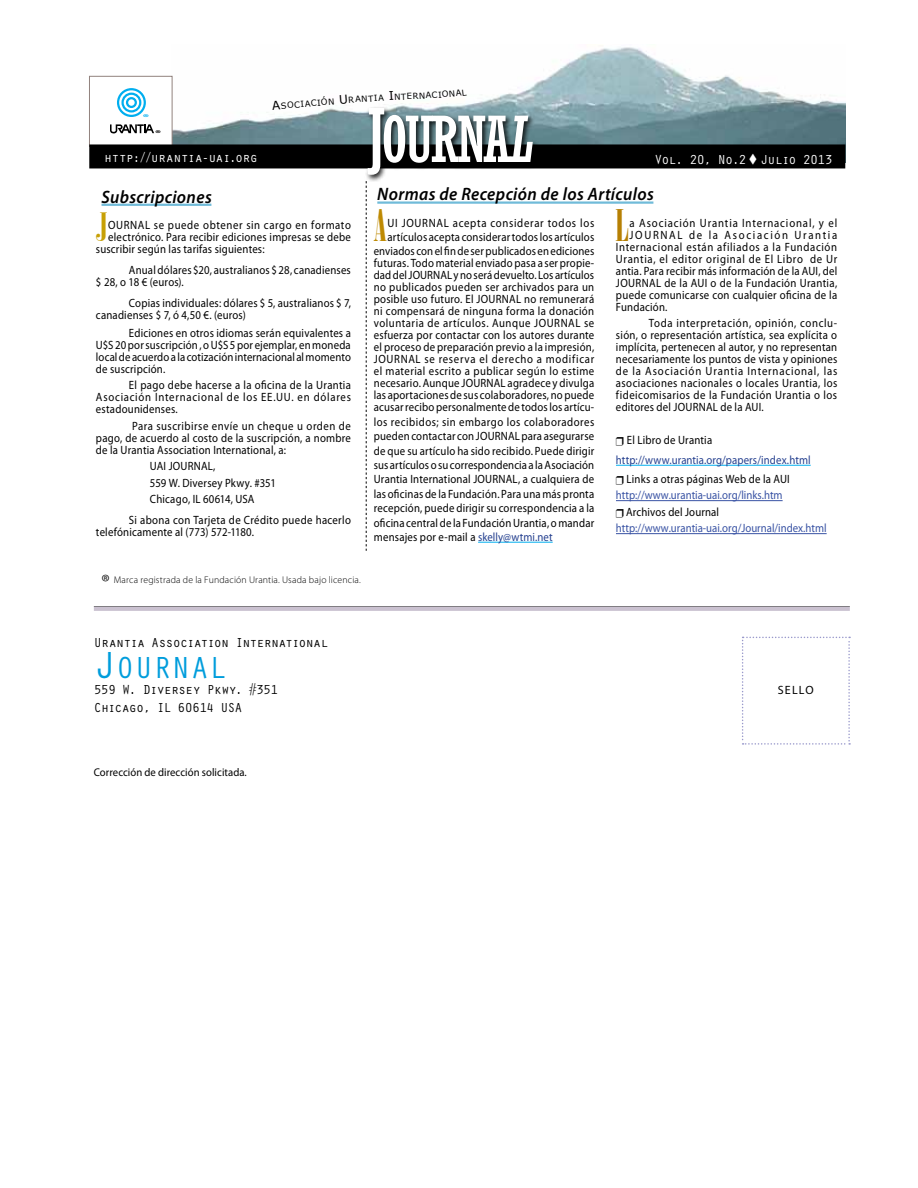
<style>
.page{position:relative;width:918px;height:1188px;background:#fff}
.page>*{position:absolute;margin:0;border:0;box-sizing:border-box;transform-origin:0 0}
.t1{font:condensed 63px "Rockwell";letter-spacing:-.045em;color:#fff}
.t2{font:43.5px "Onyx";color:#be8a03}
.t3{font:43.5px "Onyx";color:#b68004}
.t4{font:39px "Onyx";color:#c7a005}
.t5{font:31.5px "Orator Std";letter-spacing:-.01em;color:#009ddc}
.t6{font:italic 600 18px "Myriad Pro";letter-spacing:.02em;color:#000;scale:.95 1}
.t7{font:13.5px/17.7px "Orator Std";letter-spacing:-.07em;color:#000}
.t8{font:13.5px "Orator Std";letter-spacing:-.06em;color:#fff}
.t9{font:12px/12px "Myriad Pro";letter-spacing:.02em;color:#000;text-align:justify;scale:.9 1}
.t10{font:12px "Myriad Pro";color:#3953a4;scale:.9 1}
.t11{font:12px "Myriad Pro";letter-spacing:.055em;color:#000;scale:.9 1}
.t12{font:12px "Myriad Pro";letter-spacing:.01em;color:#25408f;scale:.9 1}
.t13{font:12px "Myriad Pro";letter-spacing:.06em;color:#000;scale:.9 1}
.t14{font:12px "Myriad Pro";letter-spacing:.08em;color:#000;scale:.9 1}
.t15{font:12px "Myriad Pro";letter-spacing:.15em;color:#000;scale:.9 1}
.t16{font:12px "Myriad Pro";letter-spacing:.02em;color:#000}
.t17{font:11.25px "Myriad Pro";letter-spacing:.005em;color:#000;scale:.95 1}
.t18{font:300 9.75px "Myriad Pro";letter-spacing:.015em;color:#000}
.t19{font:8.4px "Verdana";color:#000}
.t20{font:700 3.75px "Helvetica";color:#000;scale:1.67 1}
.t21{font:700 3.75px "Helvetica";color:#00aeef;scale:1.79 1}
.s1{font-size:12px}
.s2{font-size:73.5px}
.s3{font-size:21px}
.s4{color:#fff}
.s5{color:#25408f}
.s6{font-size:39px}
</style>
<div class="page">
<img style="left:172px;top:47px;width:673px;height:97px">
<div style="left:126px;top:97px;width:11px;height:11px;border:2px solid #00aeef;border-radius:50%"></div>
<div style="left:121px;top:93px;width:20px;height:20px;border:2px solid #00aeef;border-radius:50%"></div>
<div style="left:117px;top:88px;width:29px;height:29px;border:2px solid #00aeef;border-radius:50%"></div>
<svg style="left:110px;top:124px;width:44px;height:9px"></svg>
<div style="left:89px;top:76px;width:83px;height:71px;border:1px solid #91827e"></div>
<div style="left:89px;top:144px;width:756px;height:24px;background:#000"></div>
<div style="left:365px;top:106px;width:175px;height:77px;background:#000;opacity:.85"></div>
<svg style="left:742px;top:637px;width:108px;height:108px"></svg>
<div style="left:94px;top:606px;width:756px;height:5px;background:#cac1d0"></div>
<hr style="left:94px;top:606px;width:756px;height:1px;background:#000">
<hr style="left:102px;top:204px;width:109px;height:2px;background:#70bbd9">
<svg style="left:366px;top:181px;width:1px;height:370px"></svg>
<hr style="left:377px;top:201px;width:276px;height:3px;background:#70bbd9">
<hr style="left:478px;top:542px;width:75px;height:1px;background:#00aeef">
<hr style="left:616px;top:465px;width:195px;height:1px;background:#00aeef">
<hr style="left:616px;top:500px;width:167px;height:1px;background:#3953a4">
<hr style="left:616px;top:533px;width:211px;height:1px;background:#3953a4">
<svg style="left:389px;top:89px;width:78px;height:11px"></svg>
<p class="t21" style="left:144px;top:113px;width:4px">®</p>
<p class="t8" style="left:104px;top:148px;width:155px">http://urantia-uai.org</p>
<p class="t20" style="left:156px;top:129px;width:4px">®</p>
<p class="t19" style="left:272px;top:101px;width:64px;rotate:-5deg"><span class="s1">A</span>socia ción</p>
<p class="t19" style="left:339px;top:95px;width:45px;rotate:-4deg"><span class="s1">U</span>ra ntia</p>
<h1 class="t1" style="left:367px;top:103px;width:175px"><span class="s2">J</span>OURNAL</h1>
<p class="t8" style="left:654px;top:149px;width:180px">Vol. 20, No.2 ▼ Julio 2013</p>
<h3 class="t6" style="left:102px;top:185px;width:118px">Subscripciones</h3>
<h3 class="t4" style="left:96px;top:204px;width:13px">J</h3>
<p class="t11" style="left:108px;top:217px;width:271px">OURNAL se puede obtener sin cargo en formato</p>
<p class="t9" style="left:108px;top:230px;width:271px">electrónico. Para recibir ediciones impresas se debe</p>
<p class="t9" style="left:96px;top:242px;width:189px">suscribir según las tarifas siguientes:</p>
<p class="t9" style="left:96px;top:263px;width:285px;text-indent:33px">Anual dólares $20, australianos $ 28, canadienses $ 28, o 18 € (euros).</p>
<p class="t9" style="left:96px;top:296px;width:285px;text-indent:33px">Copias individuales: dólares $ 5, australianos $ 7, canadienses $ 7, ó 4,50 €. (euros)</p>
<p class="t9" style="left:96px;top:326px;width:285px;text-indent:33px">Ediciones en otros idiomas serán equivalentes a U$S 20 por suscripción , o U$S 5 por ejemplar, en moneda local de acuerdo a la cotización internacional al momento de suscripción.</p>
<p class="t9" style="left:96px;top:379px;width:285px;text-indent:33px">El pago debe hacerse a la oficina de la Urantia Asociación Internacional de los EE.UU. en dólares estadounidenses.</p>
<p class="t9" style="left:96px;top:419px;width:285px;text-indent:36px">Para suscribirse envíe un cheque u orden de pago, de acuerdo al costo de la suscripción, a nombre de la Urantia Association International, a:</p>
<p class="t9" style="left:150px;top:458px;width:142px;line-height:16.5px;text-align:left">UAI JOURNAL,<br>559 W. Diversey Pkwy. #351<br>Chicago, IL 60614, USA</p>
<p class="t9" style="left:96px;top:514px;width:285px;text-indent:33px">Si abona con Tarjeta de Crédito puede hacerlo telefónicamente al (773) 572-1180.</p>
<p class="t18" style="left:102px;top:574px;width:261px"><span class="s3">®</span><span class="s4">|</span> Marca registrada de la Fundación Urantia. Usada bajo licencia.</p>
<h3 class="t6" style="left:377px;top:183px;width:293px">Normas de Recepción de los Artículos</h3>
<h2 class="t2" style="left:374px;top:200px;width:15px">A</h2>
<h2 class="t3" style="left:616px;top:200px;width:15px">L</h2>
<p class="t14" style="left:630px;top:215px;width:232px">a Asociación Urantia Internacional, y el</p>
<p class="t9" style="left:374px;top:215px;width:247px;line-height:14.4px;text-align:right">UI JOURNAL acepta considerar todos los artículos acepta considerar todos los artículos enviados con el fin de ser publicados en ediciones</p>
<p class="t9" style="left:374px;top:257px;width:247px">futuras. Todo material enviado pasa a ser propie&shy;dad del JOURNAL y no será devuelto. Los artículos no publicados pueden ser archivados para un posible uso futuro. El JOURNAL no remunerará ni compensará de ninguna forma la donación voluntaria de artículos. Aunque JOURNAL se esfuerza por contactar con los autores durante el proceso de preparación previo a la impresión, JOURNAL se reserva el derecho a modificar el material escrito a publicar según lo estime necesario. Aunque JOURNAL agradece y divulga las aportaciones de sus colaboradores, no puede acusar recibo personalmente de todos los artícu-</p>
<p class="t9" style="left:374px;top:414px;width:247px;line-height:14.4px">los recibidos; sin embargo los colaboradores pueden contactar con JOURNAL para asegurarse de que su artículo ha sido recibido. Puede dirigir sus artículos o su correspondencia a la Asociación Urantia International JOURNAL, a cualquiera de las oficinas de la Fundación. Para una más pronta recepción, puede dirigir su correspondencia a la oficina central de la Fundación Urantia, o mandar mensajes por e-mail a <span class="s5">skelly@wtmi.net</span></p>
<p class="t15" style="left:630px;top:227px;width:232px">JOURNAL de la Asociación Urantia</p>
<p class="t11" style="left:616px;top:239px;width:247px">Internacional están afiliados a la Fundación</p>
<p class="t13" style="left:616px;top:251px;width:247px">Urantia, el editor original de El Libro de Ur</p>
<p class="t9" style="left:616px;top:264px;width:247px">antia. Para recibir más información de la AUI, del</p>
<p class="t9" style="left:616px;top:276px;width:247px">JOURNAL de la AUI o de la Fundación Urantia,</p>
<p class="t9" style="left:616px;top:288px;width:247px">puede comunicarse con cualquier oficina de la</p>
<p class="t9" style="left:616px;top:300px;width:59px">Fundación.</p>
<p class="t9" style="left:616px;top:317px;width:247px;text-indent:33px">Toda interpretación, opinión, conclu&shy;sión, o representación artística, sea explícita o implícita, pertenecen al autor, y no representan necesariamente los puntos de vista y opiniones de la Asociación Urantia Internacional, las asociaciones nacionales o locales Urantia, los fideicomisarios de la Fundación Urantia o los editores del JOURNAL de la AUI.</p>
<p class="t9" style="left:627px;top:434px;width:96px">El Libro de Urantia</p>
<p class="t12" style="left:616px;top:453px;width:218px">http://www.urantia.org/papers/index.html</p>
<p class="t9" style="left:627px;top:473px;width:183px">Links a otras páginas Web de la AUI</p>
<p class="t10" style="left:616px;top:488px;width:187px">http://www.urantia-uai.org/links.htm</p>
<p class="t9" style="left:626px;top:506px;width:105px">Archivos del Journal</p>
<p class="t10" style="left:616px;top:521px;width:236px">http://www.urantia-uai.org/Journal/index.html</p>
<p class="t7" style="left:94px;top:633px;width:236px">Urantia Association International</p>
<h3 class="t5" style="left:94px;top:645px;width:135px"><span class="s6">J</span>OURNAL</h3>
<p class="t7" style="left:94px;top:680px;width:186px">559 W. Diversey Pkwy. #351<br>Chicago, IL 60614 USA</p>
<p class="t16" style="left:778px;top:683px;width:38px">SELLO</p>
<p class="t17" style="left:94px;top:765px;width:163px">Corrección de dirección solicitada.</p>
</div>
